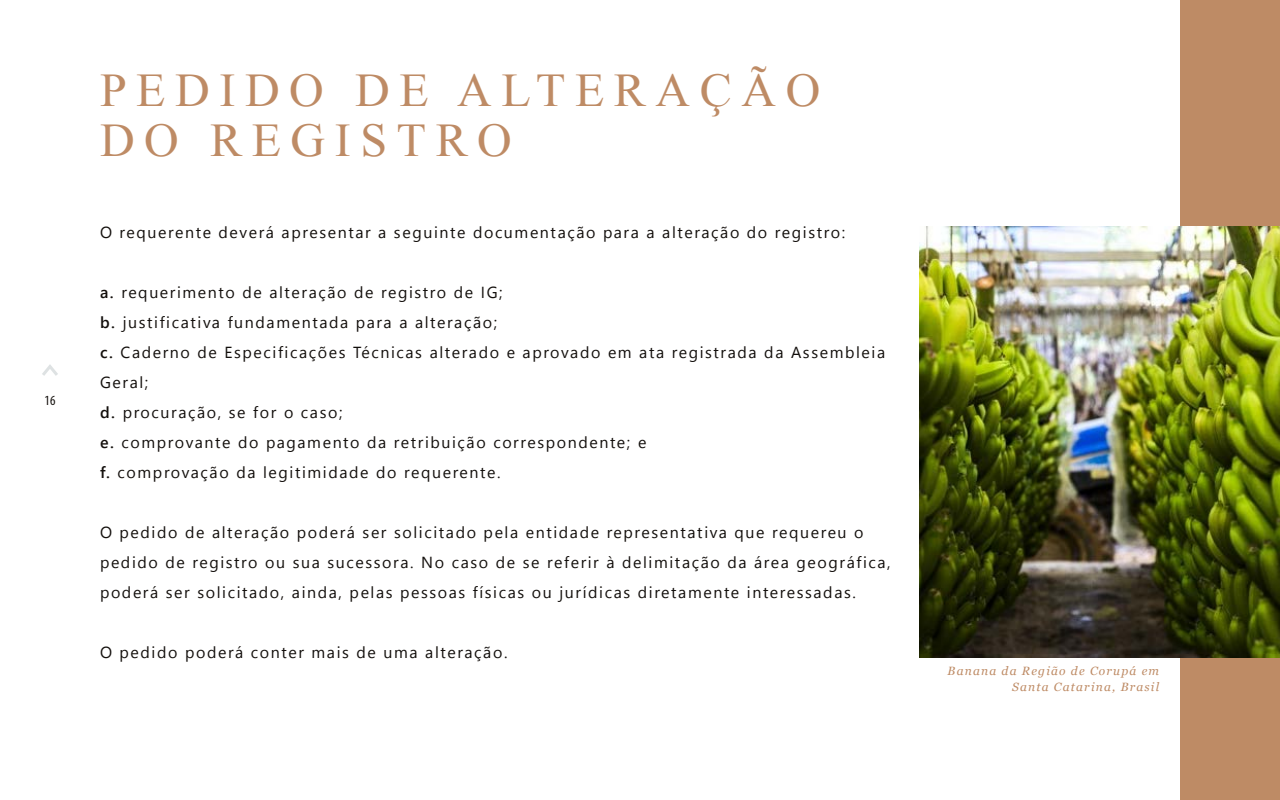
<style>
.page{position:relative;width:1280px;height:800px;background:#fff}
.page>*{position:absolute;margin:0;border:0;box-sizing:border-box;transform-origin:0 0}
.t1{font:48px/50px "Mongolian Baiti";letter-spacing:.2em;color:#be8b65}
.t2{font:16px/30px "Segoe UI";letter-spacing:.1em;color:#130f0c}
.t3{font:condensed 14px "Myriad Pro";color:#130f0c}
.t4{font:italic 12px/16px "Georgia";letter-spacing:.1em;color:#be8b65;text-align:right}
.s1{font-weight:600}
</style>
<div class="page">
<svg style="left:42px;top:364px;width:16px;height:12px"></svg>
<div style="left:1180px;top:0;width:100px;height:800px;background:#be8b65"></div>
<img style="left:919px;top:226px;width:361px;height:432px">
<p class="t3" style="left:45px;top:392px;width:12px">16</p>
<h1 class="t1" style="left:100px;top:66px;width:722px">PEDIDO DE ALTERAÇÃO<br>DO REGISTRO</h1>
<p class="t2" style="left:100px;top:217px;width:747px">O requerente deverá apresentar a seguinte documentação para a alteração do registro:</p>
<p class="t2" style="left:100px;top:277px;width:787px"><span class="s1">a.</span> requerimento de alteração de registro de IG;<br><span class="s1">b.</span> justificativa fundamentada para a alteração;<br><span class="s1">c.</span> Caderno de Especificações Técnicas alterado e aprovado em ata registrada da Assembleia Geral;<br><span class="s1">d.</span> procuração, se for o caso;<br><span class="s1">e.</span> comprovante do pagamento da retribuição correspondente; e<br><span class="s1">f.</span> comprovação da legitimidade do requerente.</p>
<p class="t2" style="left:100px;top:517px;width:792px">O pedido de alteração poderá ser solicitado pela entidade representativa que requereu o pedido de registro ou sua sucessora. No caso de se referir à delimitação da área geográfica, poderá ser solicitado, ainda, pelas pessoas físicas ou jurídicas diretamente interessadas.</p>
<p class="t2" style="left:100px;top:637px;width:409px">O pedido poderá conter mais de uma alteração.</p>
<p class="t4" style="left:948px;top:663px;width:213px">Banana da Região de Corupá em<br>Santa Catarina, Brasil</p>
</div>
